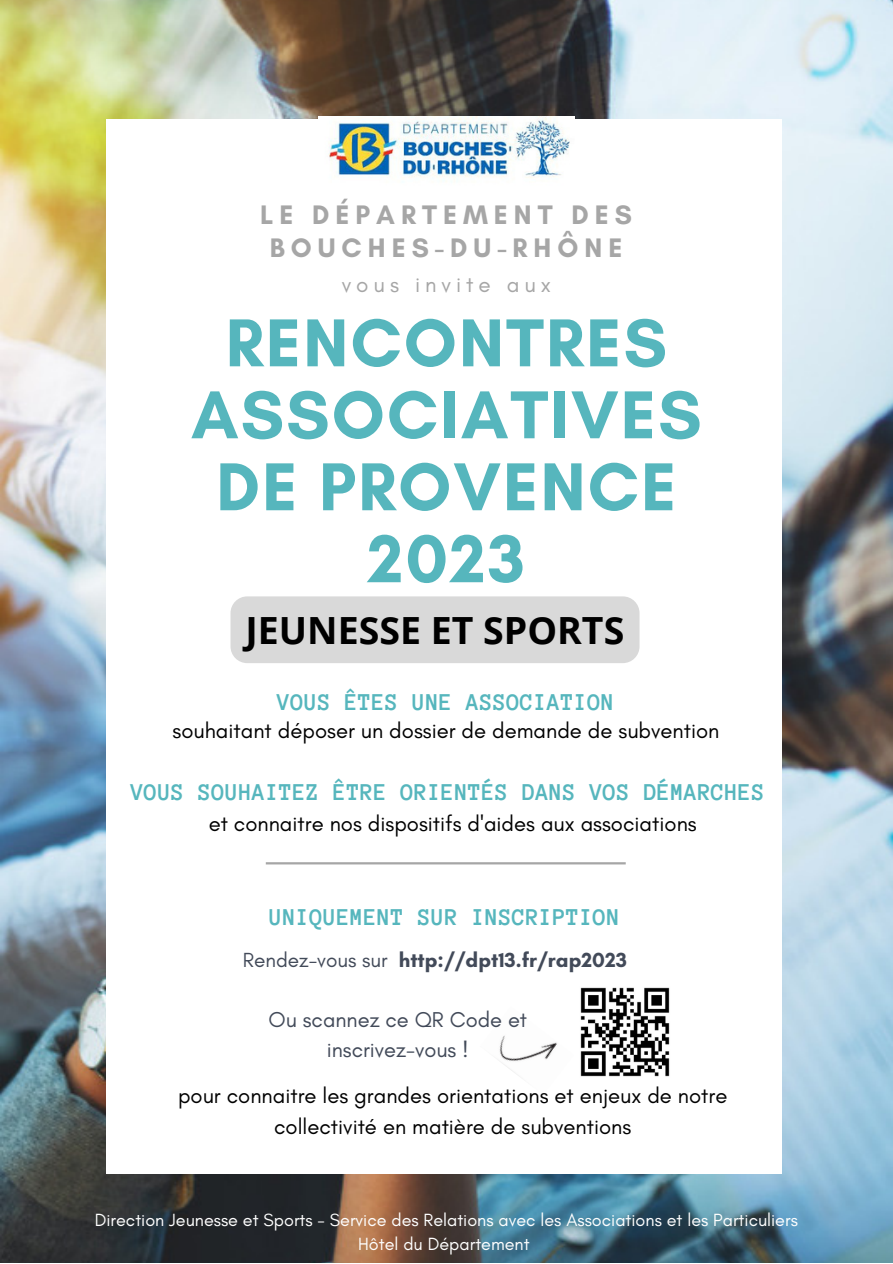
<style>
.page{position:relative;width:893px;height:1264px;background:#fff}
.page>*{position:absolute;margin:0;border:0;box-sizing:border-box;transform-origin:0 0}
.t1{font:700 69px/72px "Glacial Indifference";letter-spacing:.03em;color:#56b6bd;text-align:center}
.t2{font:700 37.5px "Open Sans";color:#000}
.t3{font:700 27.3px/32.5px "Glacial Indifference";letter-spacing:.22em;color:#a6a6a6;text-align:center}
.t4{font:700 24.75px "Anonymous Pro";color:#56b6bd}
.t5{font:22.5px "Glacial Indifference";letter-spacing:.22em;color:#a6a6a6}
.t6{font:22.05px/30.3px "Glacial Indifference";color:#000;text-align:center}
.t7{font:21.9px/30.3px "Glacial Indifference";color:#424a59;text-align:center}
.t8{font:700 20.85px "Glacial Indifference";color:#424a59}
.t9{font:18px "Glacial Indifference";color:#fff}
.s1{font-weight:400}
</style>
<div class="page">
<img style="left:0;top:0;width:892px;height:1262px">
<div style="left:106px;top:119px;width:676px;height:1054px;background:#fff"></div>
<img style="left:318px;top:117px;width:256px;height:65px">
<img style="left:499px;top:1035px;width:58px;height:41px">
<hr style="left:266px;top:862px;width:359px;height:2px;background:#a6a6a6">
<img style="left:580px;top:987px;width:90px;height:90px">
<div style="left:230px;top:596px;width:409px;height:67px;background:#d9d9d9;border-radius:17px"></div>
<p class="t3" style="left:260px;top:198px;width:373px">LE DÉPARTEMENT DES<br>BOUCHES-DU-RHÔNE</p>
<p class="t5" style="left:342px;top:270px;width:211px">vous invite aux</p>
<p class="t1" style="left:191px;top:306px;width:512px">RENCONTRES<br>ASSOCIATIVES<br>DE PROVENCE<br>2023</p>
<p class="t2" style="left:245px;top:604px;width:380px">JEUNESSE ET SPORTS</p>
<p class="t4" style="left:277px;top:690px;width:339px">VOUS ÊTES UNE ASSOCIATION</p>
<p class="t6" style="left:172px;top:715px;width:548px">souhaitant déposer un dossier de demande de subvention</p>
<p class="t4" style="left:131px;top:779px;width:636px">VOUS SOUHAITEZ ÊTRE ORIENTÉS DANS VOS DÉMARCHES</p>
<p class="t6" style="left:209px;top:807px;width:489px">et connaitre nos dispositifs d'aides aux associations</p>
<p class="t4" style="left:269px;top:904px;width:352px">UNIQUEMENT SUR INSCRIPTION</p>
<p class="t8" style="left:243px;top:946px;width:385px"><span class="s1">Rendez-vous sur</span> http://dpt13.fr/rap2023</p>
<p class="t7" style="left:268px;top:1003px;width:260px">Ou scannez ce QR Code et inscrivez-vous !</p>
<p class="t6" style="left:178px;top:1080px;width:551px">pour connaitre les grandes orientations et enjeux de notre collectivité en matière de subventions</p>
<p class="t9" style="left:95px;top:1208px;width:704px">Direction Jeunesse et Sports - Service des Relations avec les Associations et les Particuliers</p>
<p class="t9" style="left:358px;top:1233px;width:173px">Hôtel du Département</p>
</div>
